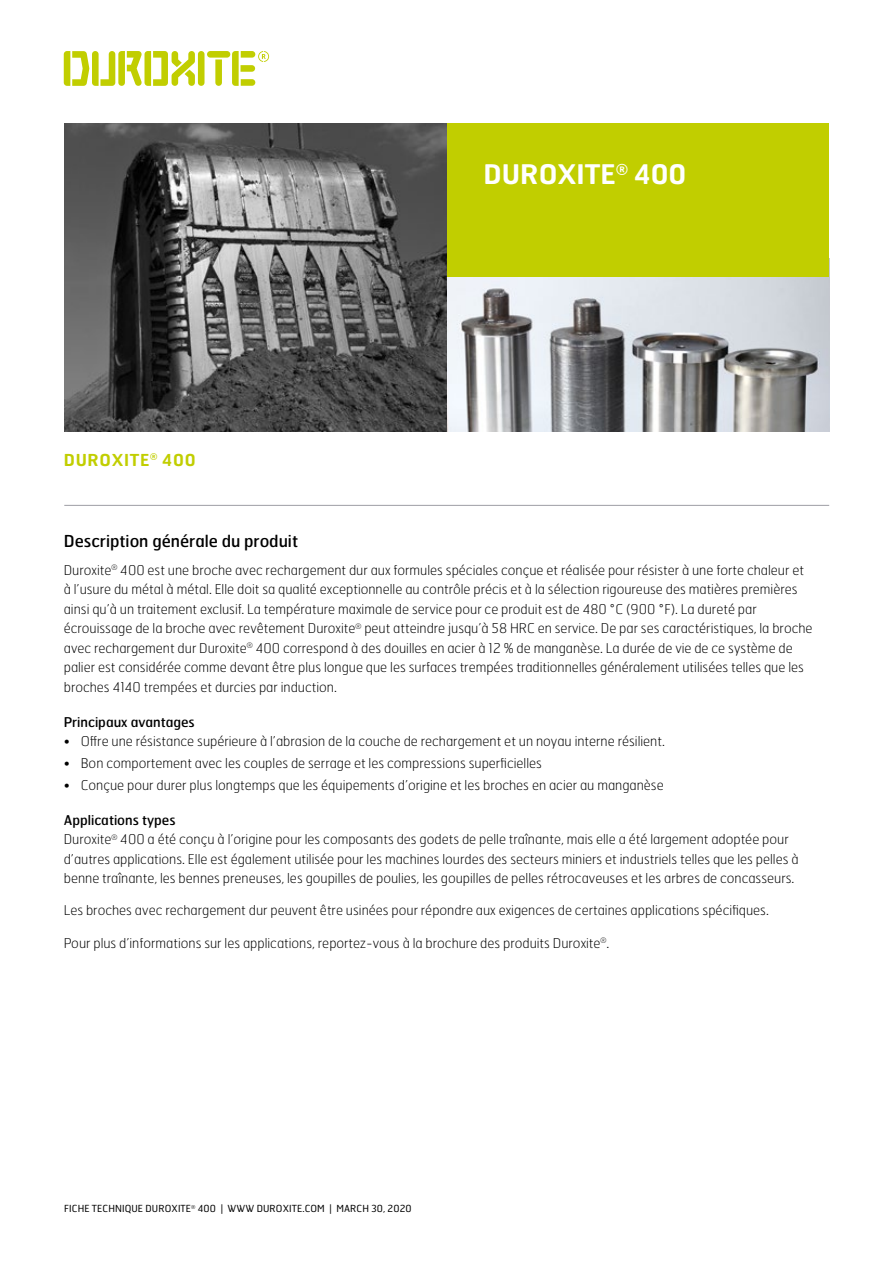
<style>
.page{position:relative;width:893px;height:1263px;background:#fff}
.page>*{position:absolute;margin:0;border:0;box-sizing:border-box;transform-origin:0 0}
.Heading_1___25_6x26{font:600 27px "Hermes FB";color:#fff}
.Heading_2___11x14{font:16.5px "Hermes FB";color:#000}
.Rubrik_1{font:600 16.5px "Hermes FB";letter-spacing:.04em;color:#c1ce00}
.Hermes_Thin_9x13{font:100 13.5px/19.5px "Hermes FB";color:#000}
.Heading_3___9x12{font:13.5px "Hermes FB";color:#000}
.Sidfot{font:9.75px "Hermes FB";letter-spacing:.01em;color:#000}
</style>
<div class="page">
<img style="left:64px;top:123px;width:383px;height:308px">
<hr style="left:64px;top:505px;width:765px;height:1px;background:#9d9da4">
<img style="left:447px;top:277px;width:382px;height:154px">
<div style="left:447px;top:123px;width:382px;height:154px;background:#c1ce00"></div>
<div style="left:198px;top:51px;width:7px;height:35px;background:#c1ce00;border-radius:3px"></div>
<svg style="left:64px;top:51px;width:131px;height:35px"></svg>
<div style="left:207px;top:51px;width:23px;height:7px;background:#c1ce00;border-radius:3px"></div>
<svg style="left:215px;top:59px;width:7px;height:27px"></svg>
<svg style="left:232px;top:51px;width:37px;height:35px"></svg>
<p class="Rubrik_1" style="left:64px;top:449px;width:133px">DUROXITE<sup>®</sup> 400</p>
<p class="Heading_1___25_6x26" style="left:483px;top:156px;width:205px">DUROXITE<sup>®</sup> 400</p>
<p class="Heading_2___11x14" style="left:64px;top:530px;width:236px">Description générale du produit</p>
<p class="Hermes_Thin_9x13" style="left:64px;top:560px;width:750px">Duroxite<sup>®</sup> 400 est une broche avec rechargement dur aux formules spéciales conçue et réalisée pour résister à une forte chaleur et à l’usure du métal à métal. Elle doit sa qualité exceptionnelle au contrôle précis et à la sélection rigoureuse des matières premières ainsi qu’à un traitement exclusif. La température maximale de service pour ce produit est de 480 °C (900 °F). La dureté par écrouissage de la broche avec revêtement Duroxite<sup>®</sup> peut atteindre jusqu’à 58 HRC en service. De par ses caractéristiques, la broche avec rechargement dur Duroxite<sup>®</sup> 400 correspond à des douilles en acier à 12 % de manganèse. La durée de vie de ce système de palier est considérée comme devant être plus longue que les surfaces trempées traditionnelles généralement utilisées telles que les broches 4140 trempées et durcies par induction.</p>
<p class="Heading_3___9x12" style="left:64px;top:713px;width:132px">Principaux avantages</p>
<p class="Hermes_Thin_9x13" style="left:64px;top:731px;width:603px">• Offre une résistance supérieure à l’abrasion de la couche de rechargement et un noyau interne résilient.</p>
<p class="Hermes_Thin_9x13" style="left:64px;top:753px;width:480px">• Bon comportement avec les couples de serrage et les compressions superficielles</p>
<p class="Hermes_Thin_9x13" style="left:64px;top:775px;width:601px">• Conçue pour durer plus longtemps que les équipements d’origine et les broches en acier au manganèse</p>
<p class="Heading_3___9x12" style="left:64px;top:811px;width:113px">Applications types</p>
<p class="Hermes_Thin_9x13" style="left:64px;top:829px;width:736px">Duroxite<sup>®</sup> 400 a été conçu à l’origine pour les composants des godets de pelle traînante, mais elle a été largement adoptée pour d’autres applications. Elle est également utilisée pour les machines lourdes des secteurs miniers et industriels telles que les pelles à benne traînante, les bennes preneuses, les goupilles de poulies, les goupilles de pelles rétrocaveuses et les arbres de concasseurs.</p>
<p class="Hermes_Thin_9x13" style="left:64px;top:900px;width:707px">Les broches avec rechargement dur peuvent être usinées pour répondre aux exigences de certaines applications spécifiques.</p>
<p class="Hermes_Thin_9x13" style="left:64px;top:933px;width:547px">Pour plus d’informations sur les applications, reportez-vous à la brochure des produits Duroxite<sup>®</sup>.</p>
<p class="Sidfot" style="left:64px;top:1203px;width:349px">FICHE TECHNIQUE DUROXITE<sup>®</sup> 400 | WWW DUROXITE.COM | MARCH 30, 2020</p>
</div>
